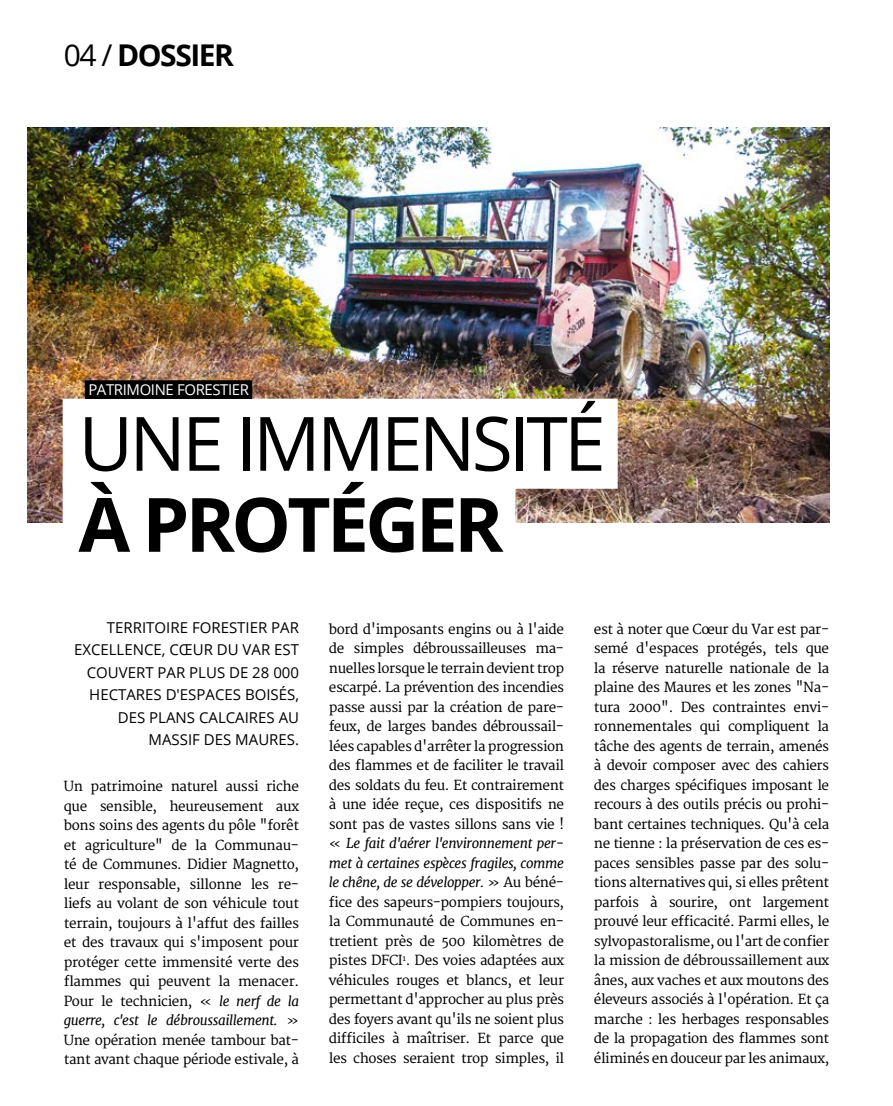
<style>
.page{position:relative;width:893px;height:1106px;background:#fff}
.page>*{position:absolute;margin:0;border:0;box-sizing:border-box;transform-origin:0 0}
.t1{font:75px "Open Sans";letter-spacing:-.05em;color:#000}
.t2{font:700 75px "Open Sans";letter-spacing:-.05em;color:#000}
.t3{font:700 30px "Open Sans";letter-spacing:-.05em;color:#000}
.t4{font:15px/22.5px "Open Sans";color:#000;text-align:right}
.t5{font:15px "Open Sans";letter-spacing:-.025em;color:#fff}
.t6{font:13.5px/19.5px "Merriweather";letter-spacing:-.03em;color:#000;text-align:justify}
.s1{font-weight:400}
.s2{font-style:italic}
</style>
<div class="page">
<img style="left:28px;top:128px;width:801px;height:394px">
<div style="left:63px;top:399px;width:555px;height:90px;background:#fff"></div>
<div style="left:63px;top:480px;width:452px;height:90px;background:#fff"></div>
<div style="left:85px;top:380px;width:167px;height:19px;background:#000"></div>
<h2 class="t3" style="left:64px;top:33px;width:172px"><span class="s1">04 /</span> DOSSIER</h2>
<p class="t5" style="left:88px;top:379px;width:162px">PATRIMOINE FORESTIER</p>
<h1 class="t1" style="left:78px;top:392px;width:529px">UNE IMMENSITÉ</h1>
<h1 class="t2" style="left:78px;top:471px;width:427px">À PROTÉGER</h1>
<p class="t4" style="left:74px;top:615px;width:227px">TERRITOIRE FORESTIER PAR<br>EXCELLENCE, CŒUR DU VAR EST<br>COUVERT PAR PLUS DE 28 000<br>HECTARES D'ESPACES BOISÉS,<br>DES PLANS CALCAIRES AU<br>MASSIF DES MAURES.</p>
<p class="t6" style="left:64px;top:777px;width:237px">Un patrimoine naturel aussi riche que sensible, heureusement aux bons soins des agents du pôle "forêt et agriculture" de la Communau&shy;té de Communes. Didier Magnetto, leur responsable, sillonne les re&shy;liefs au volant de son véhicule tout terrain, toujours à l'affut des failles et des travaux qui s'imposent pour protéger cette immensité verte des flammes qui peuvent la menacer.<br>Pour le technicien, « <span class="s2">le nerf de la guerre, c'est le débroussaillement.</span> » Une opération menée tambour bat&shy;tant avant chaque période estivale, à</p>
<p class="t6" style="left:329px;top:619px;width:237px">bord d'imposants engins ou à l'aide de simples débroussailleuses ma&shy;nuelles lorsque le terrain devient trop escarpé. La prévention des incendies passe aussi par la création de pare&shy;feux, de larges bandes débroussail&shy;lées capables d'arrêter la progression des flammes et de faciliter le travail des soldats du feu. Et contrairement à une idée reçue, ces dispositifs ne sont pas de vastes sillons sans vie ! « <span class="s2">Le fait d'aérer l'environnement per&shy;met à certaines espèces fragiles, comme le chêne, de se développer.</span> » Au béné&shy;fice des sapeurs-pompiers toujours, la Communauté de Communes en&shy;tretient près de 500 kilomètres de pistes DFCI<sup>1</sup>. Des voies adaptées aux véhicules rouges et blancs, et leur permettant d'approcher au plus près des foyers avant qu'ils ne soient plus difficiles à maîtriser. Et parce que les choses seraient trop simples, il</p>
<p class="t6" style="left:594px;top:619px;width:237px">est à noter que Cœur du Var est par&shy;semé d'espaces protégés, tels que la réserve naturelle nationale de la plaine des Maures et les zones "Na&shy;tura 2000". Des contraintes envi&shy;ronnementales qui compliquent la tâche des agents de terrain, amenés à devoir composer avec des cahiers des charges spécifiques imposant le recours à des outils précis ou prohi&shy;bant certaines techniques. Qu'à cela ne tienne : la préservation de ces es&shy;paces sensibles passe par des solu&shy;tions alternatives qui, si elles prêtent parfois à sourire, ont largement prouvé leur efficacité. Parmi elles, le sylvopastoralisme, ou l'art de confier la mission de débroussaillement aux ânes, aux vaches et aux moutons des éleveurs associés à l'opération. Et ça marche : les herbages responsables de la propagation des flammes sont éliminés en douceur par les animaux,</p>
</div>
